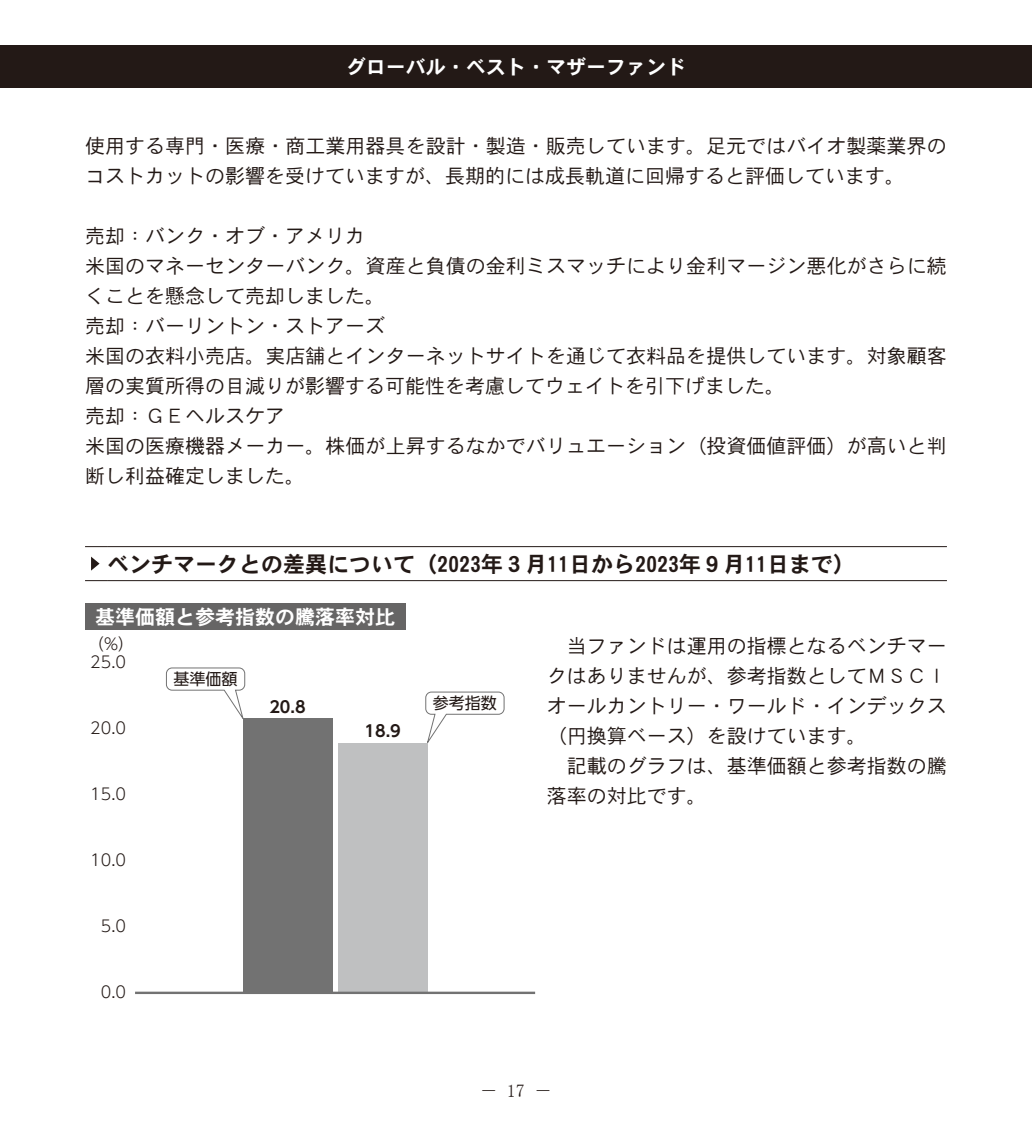
<style>
.page{position:relative;width:1032px;height:1134px;background:#fff}
.page>*{position:absolute;margin:0;border:0;box-sizing:border-box;transform-origin:0 0}
.t1{font:22px "DFHS Gothic W7 WIN RKSJ H";color:#231916}
.t2{font:20px/30px "DFHS Gothic R Pro 6 W3";color:#231916}
.t3{font:20px "DFHS Gothic R Pro 6 W7";color:#fff}
.t4{font:20px "DFHS Gothic W7 WIN RKSJ H";color:#fff}
.t5{font:18px "MS Mincho";color:#231916}
.t6{font:300 16px "UD Shin Go Pro";color:#231916}
.t7{font:700 16px "UD Shin Go Pro De";color:#231916}
.t8{font:16px "UD Shin Go Pro";color:#231916}
.s1{font-family:"DFHS Gothic W3 WIN RKSJ H"}
</style>
<div class="page">
<div style="left:0;top:45px;width:1032px;height:43px;background:#231916"></div>
<div style="left:85px;top:604px;width:320px;height:26px;background:#666565"></div>
<div style="left:243px;top:719px;width:89px;height:274px;background:#727272"></div>
<div style="left:338px;top:743px;width:89px;height:250px;background:#bfc0c1"></div>
<hr style="left:135px;top:992px;width:400px;height:2px;background:#727272">
<svg style="left:166px;top:667px;width:80px;height:52px"></svg>
<svg style="left:425px;top:691px;width:80px;height:57px"></svg>
<svg style="left:85px;top:546px;width:22px;height:1px"></svg>
<hr style="left:107px;top:546px;width:840px;height:1px;background:#231916">
<svg style="left:85px;top:580px;width:22px;height:1px"></svg>
<hr style="left:107px;top:580px;width:840px;height:1px;background:#231916">
<svg style="left:91px;top:557px;width:9px;height:14px"></svg>
<p class="t3" style="left:346px;top:55px;width:341px">グローバル・ベスト・マザーファンド</p>
<p class="t2" style="left:85px;top:131px;width:863px">使用する専門・医療・商工業用器具を設計・製造・販売しています。足元ではバイオ製薬業界のコストカットの影響を受けていますが、長期的には成長軌道に回帰すると評価しています。</p>
<p class="t2" style="left:85px;top:221px;width:863px">売却：バンク・オブ・アメリカ<br>米国のマネーセンターバンク。資産と負債の金利ミスマッチにより金利マージン悪化がさらに続くことを懸念して売却しました。<br>売却：バーリントン・ストアーズ<br>米国の衣料小売店。実店舗とインターネットサイトを通じて衣料品を提供しています。対象顧客層の実質所得の目減りが影響する可能性を考慮してウェイトを引下げました。<br>売却：ＧＥヘルスケア<br>米国の医療機器メーカー。株価が上昇するなかでバリュエーション<span class="s1">（</span>投資価値評価<span class="s1">）</span>が高いと判断し利益確定しました。</p>
<p class="t1" style="left:107px;top:553px;width:750px">ベンチマークとの差異について（2023年３月11日から2023年９月11日まで）</p>
<p class="t4" style="left:95px;top:607px;width:301px">基準価額と参考指数の騰落率対比</p>
<p class="t6" style="left:88px;top:631px;width:48px">（％）</p>
<p class="t6" style="left:90px;top:649px;width:37px">25.0</p>
<p class="t6" style="left:90px;top:715px;width:37px">20.0</p>
<p class="t6" style="left:90px;top:781px;width:37px">15.0</p>
<p class="t6" style="left:90px;top:847px;width:37px">10.0</p>
<p class="t6" style="left:101px;top:913px;width:27px">5.0</p>
<p class="t6" style="left:101px;top:979px;width:27px">0.0</p>
<p class="t8" style="left:174px;top:666px;width:65px">基準価額</p>
<p class="t7" style="left:269px;top:693px;width:38px">20.8</p>
<p class="t7" style="left:364px;top:718px;width:38px">18.9</p>
<p class="t8" style="left:433px;top:690px;width:65px">参考指数</p>
<p class="t2" style="left:547px;top:631px;width:401px;text-align:justify;text-indent:20px">当ファンドは運用の指標となるベンチマークはありませんが、参考指数としてＭＳＣＩオールカントリー・ワールド・インデックス<span class="s1">（</span>円換算ベース<span class="s1">）</span>を設けています。</p>
<p class="t2" style="left:547px;top:751px;width:401px;text-indent:20px">記載のグラフは、基準価額と参考指数の騰落率の対比です。</p>
<p class="t5" style="left:507px;top:1081px;width:20px">17</p>
<p class="t5" style="left:480px;top:1081px;width:74px">－　　－</p>
</div>
